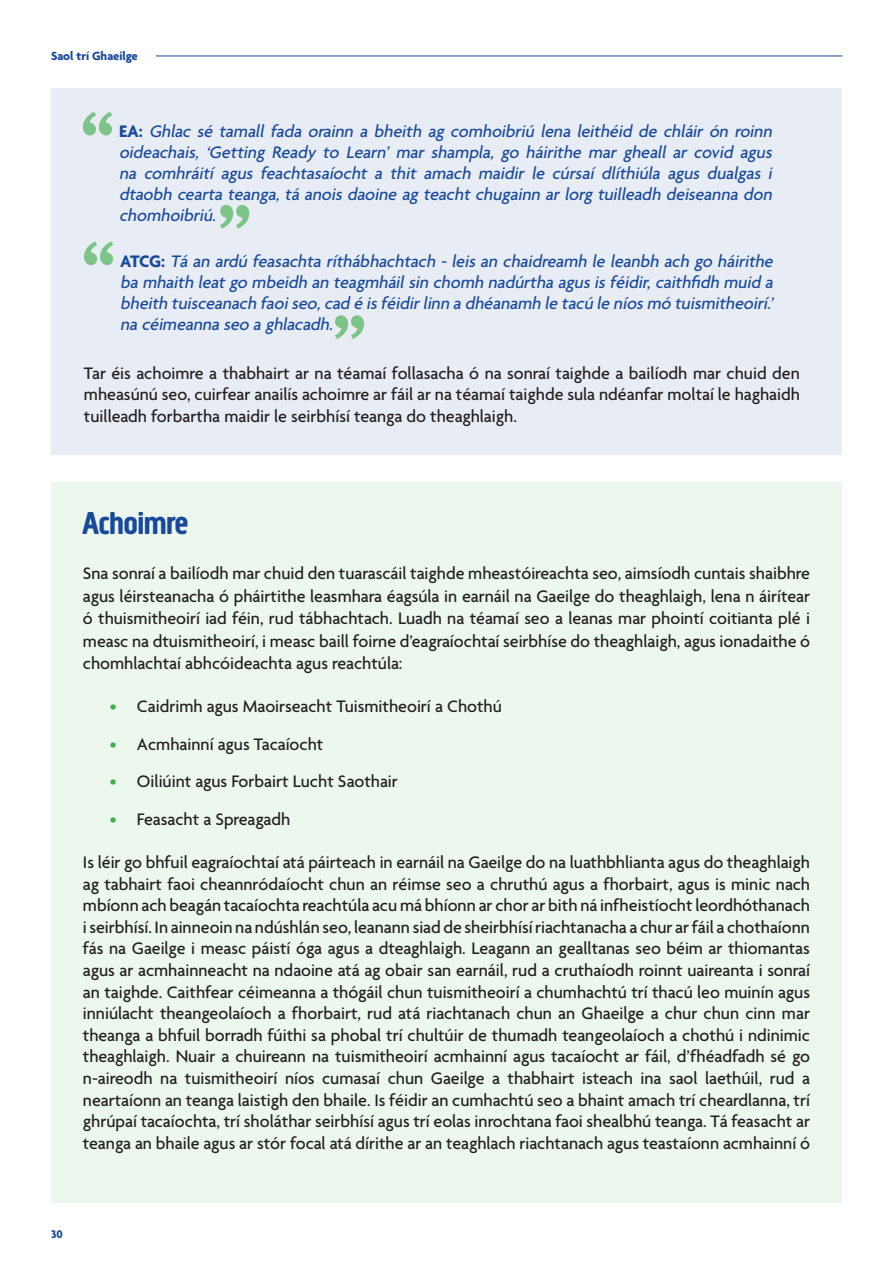
<style>
.page{position:relative;width:893px;height:1263px;background:#fff}
.page>*{position:absolute;margin:0;border:0;box-sizing:border-box;transform-origin:0 0}
.t1{font:33px "Creighton";color:#18499c}
.t2{font:500 18px/21.6px "Agenda";color:#231f20;text-align:justify}
.t3{font:italic 500 18px/21px "Agenda";letter-spacing:-.01em;color:#18499c;text-align:justify}
.t4{font:700 12.75px "Agenda";color:#18499c}
.t5{font:700 12px "Agenda";color:#18499c}
.s1{font-weight:700;font-style:normal}
.s2{color:#40ae49}
</style>
<div class="page">
<hr style="left:156px;top:56px;width:686px;height:1px;background:#18499c">
<div style="left:51px;top:88px;width:791px;height:367px;background:#e8edf5"></div>
<div style="left:51px;top:482px;width:791px;height:720px;background:#ecf7ed"></div>
<svg style="left:83px;top:112px;width:29px;height:23px"></svg>
<svg style="left:220px;top:205px;width:29px;height:24px"></svg>
<svg style="left:84px;top:241px;width:29px;height:24px"></svg>
<svg style="left:335px;top:315px;width:29px;height:24px"></svg>
<p class="t4" style="left:51px;top:49px;width:88px">Saol trí Ghaeilge</p>
<p class="t3" style="left:119px;top:122px;width:658px"><span class="s1">E A :</span> Ghlac sé tamall fada orainn a bheith ag comhoibriú lena leithéid de chláir ón roinn oideachais, ‘Getting Ready to Learn’ mar shampla, go háirithe mar gheall ar covid agus na comhráití agus feachtasaíocht a thit amach maidir le cúrsaí dlíthiúla agus dualgas i dtaobh cearta teanga, tá anois daoine ag teacht chugainn ar lorg tuilleadh deiseanna don chomhoibriú.</p>
<p class="t3" style="left:120px;top:252px;width:658px"><span class="s1">AT C G :</span> Tá an ardú feasachta ríthábhachtach - leis an chaidreamh le leanbh ach go háirithe ba mhaith leatgo mbeidh an teagmháilsin chomh nadúrtha agusisféidir,caithfidh muid a bheith tuisceanach faoiseo,cad é isféidirlinn a dhéanamh le tacú le níosmó tuismitheoirí.’ na céimeanna seo a ghlacadh.</p>
<p class="t2" style="left:84px;top:363px;width:717px">Tar éis achoimre a thabhairt ar na téamaí follasacha ó na sonraí taighde a bailíodh mar chuid den mheasúnú seo, cuirfear anailís achoimre ar fáil ar na téamaí taighde sula ndéanfar moltaí le haghaidh tuilleadh forbartha maidir le seirbhísí teanga do theaghlaigh.</p>
<p class="t1" style="left:83px;top:504px;width:107px">Achoimre</p>
<p class="t2" style="left:83px;top:563px;width:729px;line-height:22.5px">Sna sonraí a bailíodh mar chuid den tuarascáil taighde mheastóireachta seo, aimsíodh cuntais shaibhre agus léirsteanacha ó pháirtithe leasmhara éagsúla in earnáil na Gaeilge do theaghlaigh, lena n áirítear ó thuismitheoirí iad féin, rud tábhachtach. Luadh na téamaí seo a leanas mar phointí coitianta plé i measc na dtuismitheoirí, i measc baill foirne d’eagraíochtaí seirbhíse do theaghlaigh, agus ionadaithe ó chomhlachtaí abhcóideachta agus reachtúla:</p>
<p class="t2" style="left:110px;top:697px;width:393px"><span class="s2">•</span> Caidrimh agus Maoirseacht Tuismitheoirí a Chothú</p>
<p class="t2" style="left:110px;top:734px;width:215px"><span class="s2">•</span> Acmhainní agus Tacaíocht</p>
<p class="t2" style="left:110px;top:772px;width:289px"><span class="s2">•</span> Oiliúint agus Forbairt Lucht Saothair</p>
<p class="t2" style="left:110px;top:809px;width:182px"><span class="s2">•</span> Feasacht a Spreagadh</p>
<p class="t2" style="left:83px;top:852px;width:729px">Is léir go bhfuil eagraíochtaí atá páirteach in earnáil na Gaeilge do na luathbhlianta agus do theaghlaigh ag tabhairt faoi cheannródaíocht chun an réimse seo a chruthú agus a fhorbairt, agus is minic nach mbíonn ach beagán tacaíochta reachtúla acu má bhíonn ar chor ar bith ná infheistíocht leordhóthanach i seirbhísí. In ainneoin na ndúshlán seo, leanann siad de sheirbhísí riachtanacha a chur ar fáil a chothaíonn fás na Gaeilge i measc páistí óga agus a dteaghlaigh. Leagann an gealltanas seo béim ar thiomantas agus ar acmhainneacht na ndaoine atá ag obair san earnáil, rud a cruthaíodh roinnt uaireanta i sonraí an taighde. Caithfear céimeanna a thógáil chun tuismitheoirí a chumhachtú trí thacú leo muinín agus inniúlacht theangeolaíoch a fhorbairt, rud atá riachtanach chun an Ghaeilge a chur chun cinn mar theanga a bhfuil borradh fúithi sa phobal trí chultúir de thumadh teangeolaíoch a chothú i ndinimic theaghlaigh. Nuair a chuireann na tuismitheoirí acmhainní agus tacaíocht ar fáil, d’fhéadfadh sé go n-aireodh na tuismitheoirí níos cumasaí chun Gaeilge a thabhairt isteach ina saol laethúil, rud a neartaíonn an teanga laistigh den bhaile. Is féidir an cumhachtú seo a bhaint amach trí cheardlanna, trí ghrúpaí tacaíochta, trí sholáthar seirbhísí agus trí eolas inrochtana faoi shealbhú teanga. Tá feasacht ar teanga an bhaile agus ar stór focal atá dírithe ar an teaghlach riachtanach agus teastaíonn acmhainní ó</p>
<p class="t5" style="left:51px;top:1227px;width:13px">30</p>
</div>
